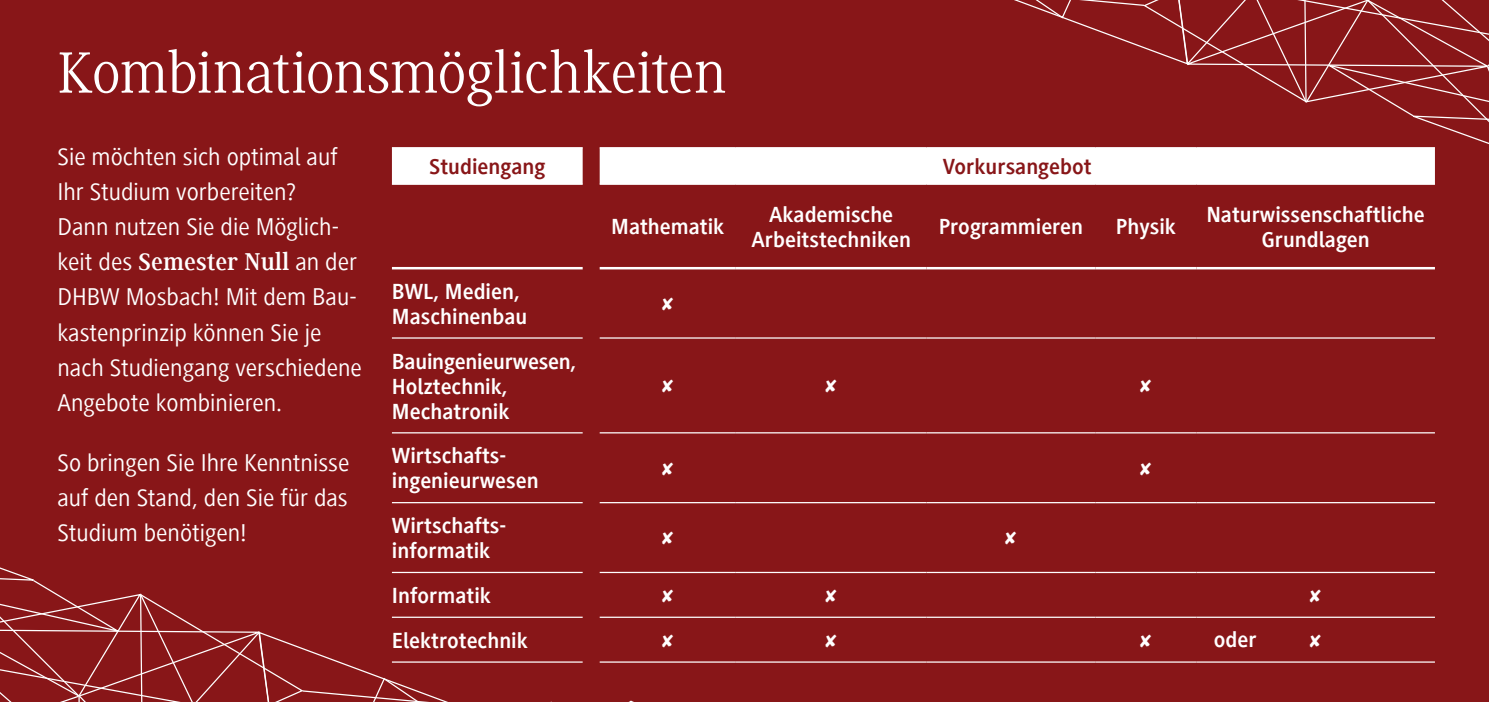
<style>
.page{position:relative;width:1489px;height:702px;background:#fff}
.page>*{position:absolute;margin:0;border:0;box-sizing:border-box;transform-origin:0 0}
.t1{font:60px "Generis Serif Com";letter-spacing:-.005em;color:#fff}
.t2{font:25px/35px "Generis Sans Com";color:#fff}
.t3{font:700 22.5px/25px "Generis Sans Com";color:#fff}
.t4{font:700 22.5px "Generis Sans Com";color:#881618}
.s1{font-family:"Generis Serif Com";font-weight:700}
</style>
<div class="page">
<div style="left:0;top:0;width:1488px;height:702px;background:#881618"></div>
<hr style="left:392px;top:337px;width:190px;height:1px;background:#fff">
<hr style="left:599px;top:337px;width:136px;height:1px;background:#fff">
<hr style="left:735px;top:337px;width:191px;height:1px;background:#fff">
<hr style="left:926px;top:337px;width:169px;height:1px;background:#fff">
<hr style="left:1095px;top:337px;width:101px;height:1px;background:#fff">
<hr style="left:1196px;top:337px;width:238px;height:1px;background:#fff">
<hr style="left:392px;top:432px;width:190px;height:1px;background:#fff">
<hr style="left:599px;top:432px;width:136px;height:1px;background:#fff">
<hr style="left:735px;top:432px;width:191px;height:1px;background:#fff">
<hr style="left:926px;top:432px;width:169px;height:1px;background:#fff">
<hr style="left:1095px;top:432px;width:101px;height:1px;background:#fff">
<hr style="left:1196px;top:432px;width:238px;height:1px;background:#fff">
<hr style="left:392px;top:502px;width:190px;height:1px;background:#fff">
<hr style="left:599px;top:502px;width:136px;height:1px;background:#fff">
<hr style="left:735px;top:502px;width:191px;height:1px;background:#fff">
<hr style="left:926px;top:502px;width:169px;height:1px;background:#fff">
<hr style="left:1095px;top:502px;width:101px;height:1px;background:#fff">
<hr style="left:1196px;top:502px;width:238px;height:1px;background:#fff">
<hr style="left:735px;top:572px;width:191px;height:1px;background:#fff">
<hr style="left:926px;top:572px;width:169px;height:1px;background:#fff">
<hr style="left:1095px;top:572px;width:101px;height:1px;background:#fff">
<hr style="left:1196px;top:572px;width:238px;height:1px;background:#fff">
<hr style="left:735px;top:616px;width:191px;height:2px;background:#fff">
<hr style="left:926px;top:616px;width:169px;height:2px;background:#fff">
<hr style="left:1095px;top:616px;width:101px;height:2px;background:#fff">
<hr style="left:1196px;top:616px;width:238px;height:2px;background:#fff">
<hr style="left:735px;top:661px;width:191px;height:1px;background:#fff">
<hr style="left:926px;top:661px;width:169px;height:1px;background:#fff">
<hr style="left:1095px;top:661px;width:101px;height:1px;background:#fff">
<hr style="left:1196px;top:661px;width:238px;height:1px;background:#fff">
<hr style="left:392px;top:267px;width:190px;height:2px;background:#fff">
<hr style="left:599px;top:267px;width:136px;height:2px;background:#fff">
<hr style="left:735px;top:267px;width:191px;height:2px;background:#fff">
<hr style="left:926px;top:267px;width:169px;height:2px;background:#fff">
<hr style="left:1095px;top:267px;width:101px;height:2px;background:#fff">
<hr style="left:1196px;top:267px;width:238px;height:2px;background:#fff">
<div style="left:1196px;top:624px;width:77px;height:29px;background:#881618"></div>
<svg style="left:392px;top:0;width:1096px;height:250px;background:#9a393b"></svg>
<svg style="left:662px;top:297px;width:11px;height:13px"></svg>
<svg style="left:662px;top:380px;width:11px;height:13px"></svg>
<svg style="left:825px;top:380px;width:11px;height:13px"></svg>
<svg style="left:1140px;top:380px;width:10px;height:13px"></svg>
<svg style="left:662px;top:462px;width:11px;height:13px"></svg>
<svg style="left:1140px;top:462px;width:10px;height:13px"></svg>
<svg style="left:1005px;top:532px;width:11px;height:13px"></svg>
<svg style="left:825px;top:589px;width:11px;height:13px"></svg>
<svg style="left:1309px;top:589px;width:11px;height:13px"></svg>
<div style="left:0;top:532px;width:786px;height:170px;background:#881618"></div>
<svg style="left:825px;top:634px;width:11px;height:13px"></svg>
<svg style="left:1140px;top:634px;width:10px;height:13px"></svg>
<svg style="left:1309px;top:634px;width:11px;height:13px"></svg>
<h1 class="t1" style="left:57px;top:39px;width:670px">Kombinationsmöglichkeiten</h1>
<p class="t2" style="left:57px;top:140px;width:306px">Sie möchten sich optimal auf<br>Ihr Studium vorbereiten?<br>Dann nutzen Sie die Möglich&shy;keit des <span class="s1">Semester Null</span> an der<br>DHBW Mosbach! Mit dem Bau&shy;kastenprinzip können Sie je nach Studiengang verschiedene<br>Angebote kombinieren.</p>
<p class="t2" style="left:57px;top:445px;width:293px;text-align:justify">So bringen Sie Ihre Kenntnisse auf den Stand, den Sie für das Studium benötigen!</p>
<p class="t4" style="left:429px;top:154px;width:117px">Studiengang</p>
<p class="t4" style="left:942px;top:154px;width:150px">Vorkursangebot</p>
<p class="t3" style="left:611px;top:215px;width:115px">Mathematik</p>
<p class="t3" style="left:751px;top:202px;width:161px;text-align:center">Akademische<br>Arbeitstechniken</p>
<p class="t3" style="left:938px;top:214px;width:146px">Programmieren</p>
<p class="t3" style="left:1115px;top:214px;width:62px">Physik</p>
<p class="t3" style="left:392px;top:279px;width:137px">BWL, Medien,<br>Maschinenbau</p>
<p class="t3" style="left:392px;top:349px;width:186px">Bauingenieurwesen,<br>Holztechnik,<br>Mechatronik</p>
<p class="t3" style="left:392px;top:443px;width:148px">Wirtschafts&shy;ingenieurwesen</p>
<p class="t3" style="left:392px;top:513px;width:116px">Wirtschafts&shy;informatik</p>
<p class="t3" style="left:392px;top:573px;width:137px;line-height:44.8px">Informatik<br>Elektrotechnik</p>
<p class="t3" style="left:1206px;top:202px;width:220px;text-align:center">Naturwissenschaftliche<br>Grundlagen</p>
<p class="t3" style="left:1213px;top:627px;width:44px">oder</p>
</div>
